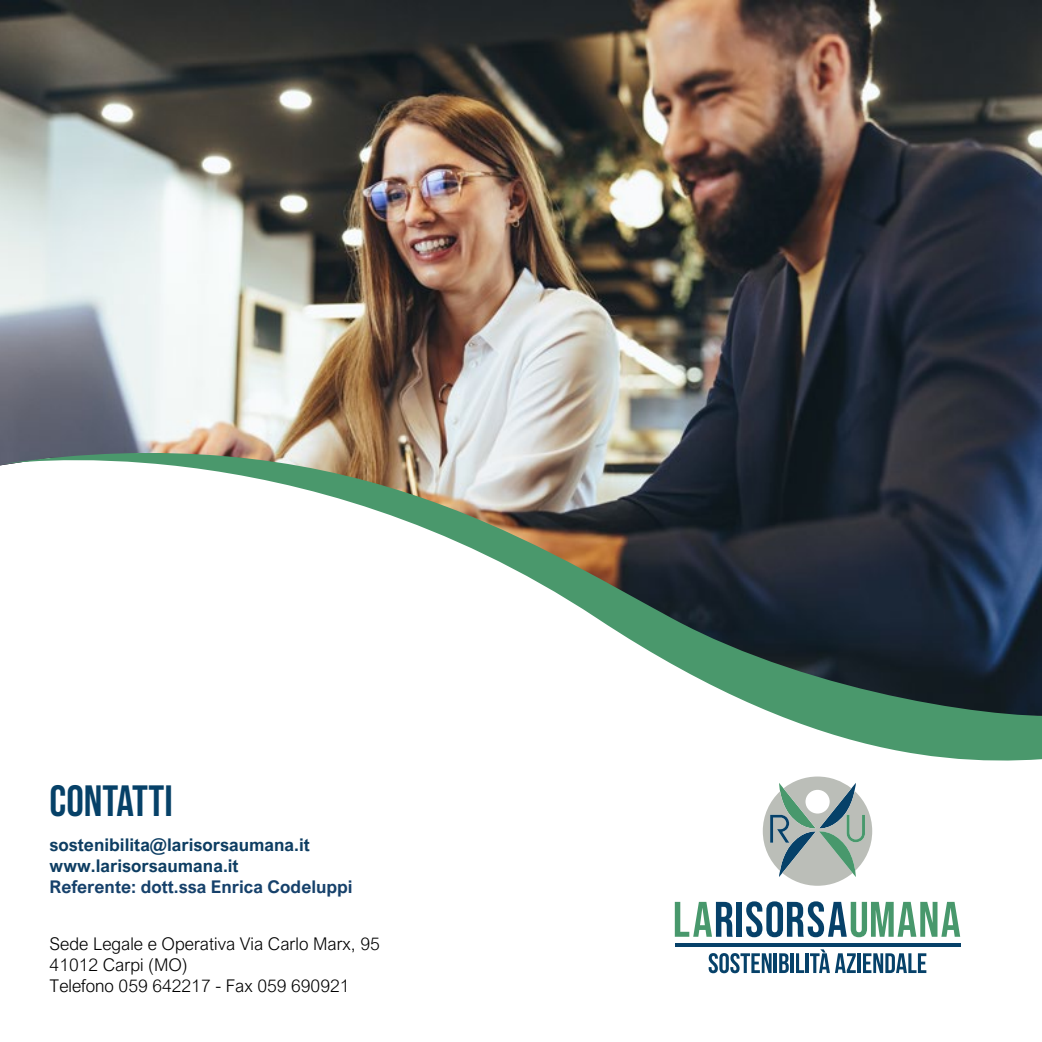
<style>
.page{position:relative;width:1042px;height:1042px;background:#fff}
.page>*{position:absolute;margin:0;border:0;box-sizing:border-box;transform-origin:0 0}
.t1{font:43.75px "Bebas Neue";color:#064168}
.t2{font:300 17.5px/21px "Arial Nova";color:#000}
.t3{font:700 17.5px/21px "Arial Nova";color:#0d3d62}
.t4{font:700 17.5px "Arial Nova";color:#16416b}
</style>
<div class="page">
<img style="left:0;top:0;width:1042px;height:415px">
<svg style="left:0;top:415px;width:1042px;height:346px"></svg>
<hr style="left:675px;top:943px;width:285px;height:4px;background:#064169">
<svg style="left:675px;top:902px;width:58px;height:35px"></svg>
<div style="left:737px;top:902px;width:5px;height:35px;background:#064169"></div>
<svg style="left:746px;top:901px;width:214px;height:36px"></svg>
<svg style="left:763px;top:776px;width:109px;height:110px"></svg>
<svg style="left:708px;top:953px;width:63px;height:20px"></svg>
<hr style="left:774px;top:953px;width:3px;height:20px;background:#064169">
<svg style="left:779px;top:953px;width:10px;height:20px"></svg>
<hr style="left:790px;top:953px;width:4px;height:20px;background:#064169">
<svg style="left:796px;top:953px;width:8px;height:20px"></svg>
<hr style="left:805px;top:953px;width:3px;height:20px;background:#064169">
<hr style="left:857px;top:953px;width:4px;height:20px;background:#064169">
<svg style="left:863px;top:953px;width:63px;height:20px"></svg>
<svg style="left:810px;top:949px;width:46px;height:24px"></svg>
<h1 class="t1" style="left:50px;top:776px;width:125px">CONTATTI</h1>
<p class="t3" style="left:50px;top:834px;width:262px">sostenibilita@larisorsaumana.it www.larisorsaumana.it</p>
<p class="t4" style="left:50px;top:877px;width:305px">Referente: dott.ssa Enrica Codeluppi</p>
<p class="t2" style="left:50px;top:933px;width:332px">Sede Legale e Operativa Via Carlo Marx, 95<br>41012 Carpi (MO)<br>Telefono 059 642217 - Fax 059 690921</p>
</div>
